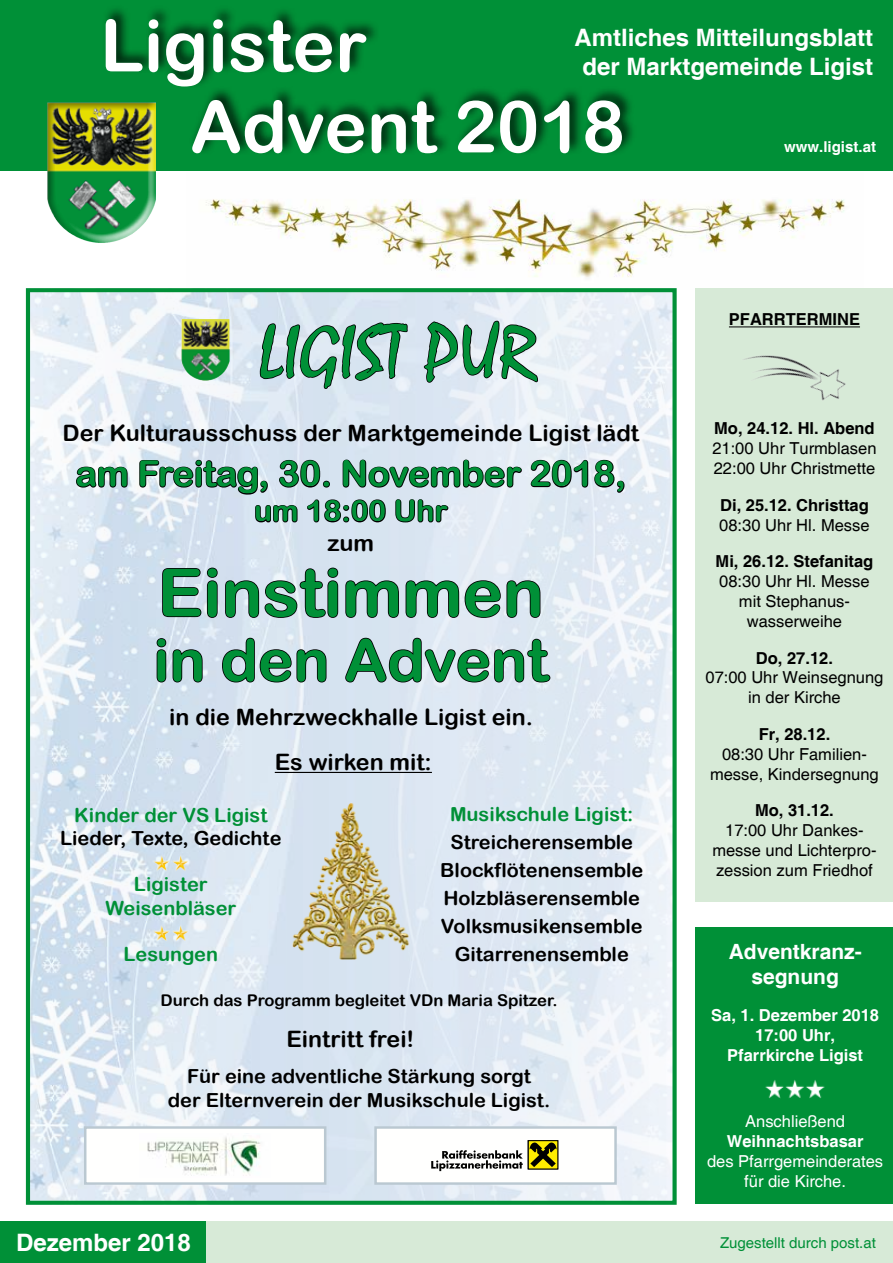
<style>
.page{position:relative;width:893px;height:1263px;background:#fff}
.page>*{position:absolute;margin:0;border:0;box-sizing:border-box;transform-origin:0 0}
.t1{font:76.8px "Mistral";color:#009037}
.t2{font:72px/81px "Arial Rounded MT Bold";color:#fff}
.t3{font:66.3px "Arial Rounded MT Bold";color:#009037}
.t4{font:58.2px "Arial Rounded MT Bold";color:#009037}
.t5{font:35.55px "Arial Rounded MT Bold";letter-spacing:-.01em;color:#009037}
.t6{font:29.1px "Arial Rounded MT Bold";color:#009037}
.t7{font:700 24px/28.8px "Helvetica";color:#fff;text-align:center}
.t8{font:22.65px "Arial Rounded MT Bold";color:#000}
.t9{font:700 21px/25.2px "Helvetica";color:#fff;text-align:center}
.t10{font:19.35px/27.9px "Arial Rounded MT Bold";color:#000;text-align:center}
.t11{font:19.35px/23.2px "Arial Rounded MT Bold";color:#009037;text-align:center}
.t12{font:16.5px/19.8px "Helvetica";color:#000;text-align:center}
.t13{font:700 16.5px "Helvetica";color:#000}
.t14{font:700 16.5px/19.8px "Helvetica";color:#fff;text-align:center}
.t15{font:16.5px/19.8px "Helvetica";color:#fff;text-align:center}
.t16{font:16.2px "Arial Rounded MT Bold";color:#000}
.t17{font:15px "Helvetica";color:#009037}
.t18{font:700 15px "Helvetica";color:#fff}
</style>
<div class="page">
<img style="left:206px;top:199px;width:639px;height:90px">
<div style="left:0;top:0;width:893px;height:171px;background:#009037"></div>
<div style="left:0;top:1221px;width:207px;height:42px;background:#009037"></div>
<div style="left:103px;top:5px;width:534px;height:152px;background:#000;opacity:.75"></div>
<div style="left:207px;top:1221px;width:686px;height:42px;background:#d7ead7"></div>
<div style="left:46px;top:100px;width:112px;height:142px;background:#000;opacity:.75"></div>
<div style="left:696px;top:288px;width:197px;height:613px;background:#d7ead7"></div>
<img style="left:31px;top:293px;width:641px;height:907px">
<div style="left:26px;top:288px;width:651px;height:917px;border:4px solid #009037"></div>
<svg style="left:75px;top:465px;width:54px;height:24px"></svg>
<svg style="left:138px;top:459px;width:131px;height:37px;background:#a5adb6"></svg>
<svg style="left:278px;top:459px;width:53px;height:30px;background:#9ca5af"></svg>
<svg style="left:342px;top:458px;width:181px;height:31px;background:#a3abb4"></svg>
<svg style="left:529px;top:459px;width:97px;height:35px;background:#aeb4bb"></svg>
<svg style="left:254px;top:504px;width:45px;height:20px"></svg>
<svg style="left:306px;top:498px;width:81px;height:26px;background:#949da6"></svg>
<svg style="left:394px;top:498px;width:56px;height:26px"></svg>
<div style="left:156px;top:567px;width:402px;height:123px;background:#d8e4f0"></div>
<svg style="left:161px;top:566px;width:381px;height:53px"></svg>
<svg style="left:155px;top:637px;width:49px;height:46px"></svg>
<svg style="left:222px;top:637px;width:105px;height:46px"></svg>
<svg style="left:345px;top:637px;width:206px;height:47px"></svg>
<hr style="left:275px;top:772px;width:157px;height:1px;background:#000">
<svg style="left:259px;top:321px;width:150px;height:69px;background:#b6c0ca"></svg>
<svg style="left:423px;top:320px;width:116px;height:64px;background:#bcc2ca"></svg>
<div style="left:176px;top:314px;width:58px;height:71px;background:#fff;opacity:.75"></div>
<div style="left:180px;top:319px;width:50px;height:62px;background:#000;opacity:.75"></div>
<div style="left:85px;top:1127px;width:240px;height:56px;background:#fffffe"></div>
<div style="left:84px;top:1126px;width:242px;height:59px;border:2px solid #bac8d1"></div>
<img style="left:147px;top:1137px;width:114px;height:39px">
<div style="left:376px;top:1127px;width:239px;height:56px;background:#fffffe"></div>
<svg style="left:431px;top:1150px;width:92px;height:21px"></svg>
<svg style="left:528px;top:1140px;width:30px;height:29px"></svg>
<svg style="left:529px;top:1142px;width:27px;height:25px"></svg>
<div style="left:374px;top:1126px;width:243px;height:59px;border:2px solid #bac8d1"></div>
<img style="left:258px;top:791px;width:182px;height:195px">
<img style="left:152px;top:854px;width:38px;height:18px">
<img style="left:152px;top:924px;width:38px;height:18px">
<div style="left:696px;top:927px;width:197px;height:277px;background:#009037"></div>
<img style="left:729px;top:326px;width:131px;height:75px">
<img style="left:765px;top:1080px;width:60px;height:19px">
<h2 class="t2" style="left:190px;top:4px;width:436px;text-indent:-90px">Ligister<br>Advent 2018</h2>
<h3 class="t7" style="left:574px;top:24px;width:300px">Amtliches Mitteilungsblatt der Marktgemeinde Ligist</h3>
<p class="t18" style="left:784px;top:137px;width:93px">www.ligist.at</p>
<h1 class="t1" style="left:258px;top:307px;width:279px">LIGIST PUR</h1>
<h3 class="t8" style="left:62px;top:420px;width:578px">Der Kulturausschuss der Marktgemeinde Ligist lädt</h3>
<h3 class="t5" style="left:75px;top:453px;width:552px">am Freitag, 30. November 2018,</h3>
<h3 class="t6" style="left:254px;top:494px;width:195px">um 18:00 Uhr</h3>
<h3 class="t8" style="left:327px;top:529px;width:48px">zum</h3>
<h3 class="t3" style="left:158px;top:553px;width:388px">Einstimmen</h3>
<h3 class="t4" style="left:153px;top:626px;width:396px">in den Advent</h3>
<h3 class="t8" style="left:169px;top:703px;width:365px">in die Mehrzweckhalle Ligist ein.</h3>
<h3 class="t8" style="left:275px;top:749px;width:159px">Es wirken mit:</h3>
<p class="t11" style="left:74px;top:803px;width:195px">Kinder der VS Ligist</p>
<p class="t10" style="left:60px;top:824px;width:223px">Lieder, Texte, Gedichte</p>
<p class="t11" style="left:105px;top:872px;width:132px">Ligister<br>Weisenbläser</p>
<p class="t11" style="left:124px;top:942px;width:96px">Lesungen</p>
<p class="t11" style="left:450px;top:803px;width:185px">Musikschule Ligist:</p>
<p class="t10" style="left:440px;top:828px;width:204px">Streicherensemble<br>Blockflötenensemble<br>Holzbläserensemble<br>Volksmusikensemble<br>Gitarrenensemble</p>
<p class="t16" style="left:161px;top:990px;width:398px">Durch das Programm begleitet VDn Maria Spitzer.</p>
<h3 class="t8" style="left:286px;top:1025px;width:129px">Eintritt frei!</h3>
<p class="t10" style="left:168px;top:1065px;width:384px;line-height:23.2px">Für eine adventliche Stärkung sorgt<br>der Elternverein der Musikschule Ligist.</p>
<h3 class="t7" style="left:16px;top:1229px;width:176px">Dezember 2018</h3>
<p class="t13" style="left:729px;top:309px;width:133px">PFARRTERMINE</p>
<p class="t13" style="left:714px;top:418px;width:162px">Mo, 24.12. Hl. Abend</p>
<p class="t12" style="left:712px;top:439px;width:166px;text-align:left">21:00 Uhr Turmblasen<br>22:00 Uhr Christmette</p>
<p class="t13" style="left:720px;top:495px;width:150px">Di, 25.12. Christtag</p>
<p class="t12" style="left:719px;top:515px;width:152px">08:30 Uhr Hl. Messe</p>
<p class="t13" style="left:716px;top:551px;width:159px">Mi, 26.12. Stefanitag</p>
<p class="t12" style="left:719px;top:572px;width:152px">08:30 Uhr Hl. Messe mit Stephanus&shy;wasserweihe</p>
<p class="t13" style="left:756px;top:648px;width:79px">Do, 27.12.</p>
<p class="t12" style="left:705px;top:668px;width:179px">07:00 Uhr Weinsegnung in der Kirche</p>
<p class="t13" style="left:759px;top:724px;width:73px">Fr, 28.12.</p>
<p class="t12" style="left:710px;top:745px;width:170px">08:30 Uhr Familien&shy;messe, Kindersegnung</p>
<p class="t13" style="left:755px;top:801px;width:80px">Mo, 31.12.</p>
<p class="t12" style="left:712px;top:821px;width:166px">17:00 Uhr Dankes&shy;messe und Lichterpro&shy;zession zum Friedhof</p>
<p class="t9" style="left:729px;top:940px;width:135px">Adventkranz&shy;segnung</p>
<p class="t14" style="left:711px;top:1006px;width:169px">Sa, 1. Dezember 2018<br>17:00 Uhr,<br>Pfarrkirche Ligist</p>
<p class="t15" style="left:745px;top:1112px;width:101px">Anschließend</p>
<p class="t14" style="left:727px;top:1132px;width:138px">Weihnachtsbasar</p>
<p class="t15" style="left:707px;top:1152px;width:178px">des Pfarrgemeinderates für die Kirche.</p>
<p class="t17" style="left:720px;top:1234px;width:157px">Zugestellt durch post.at</p>
</div>
